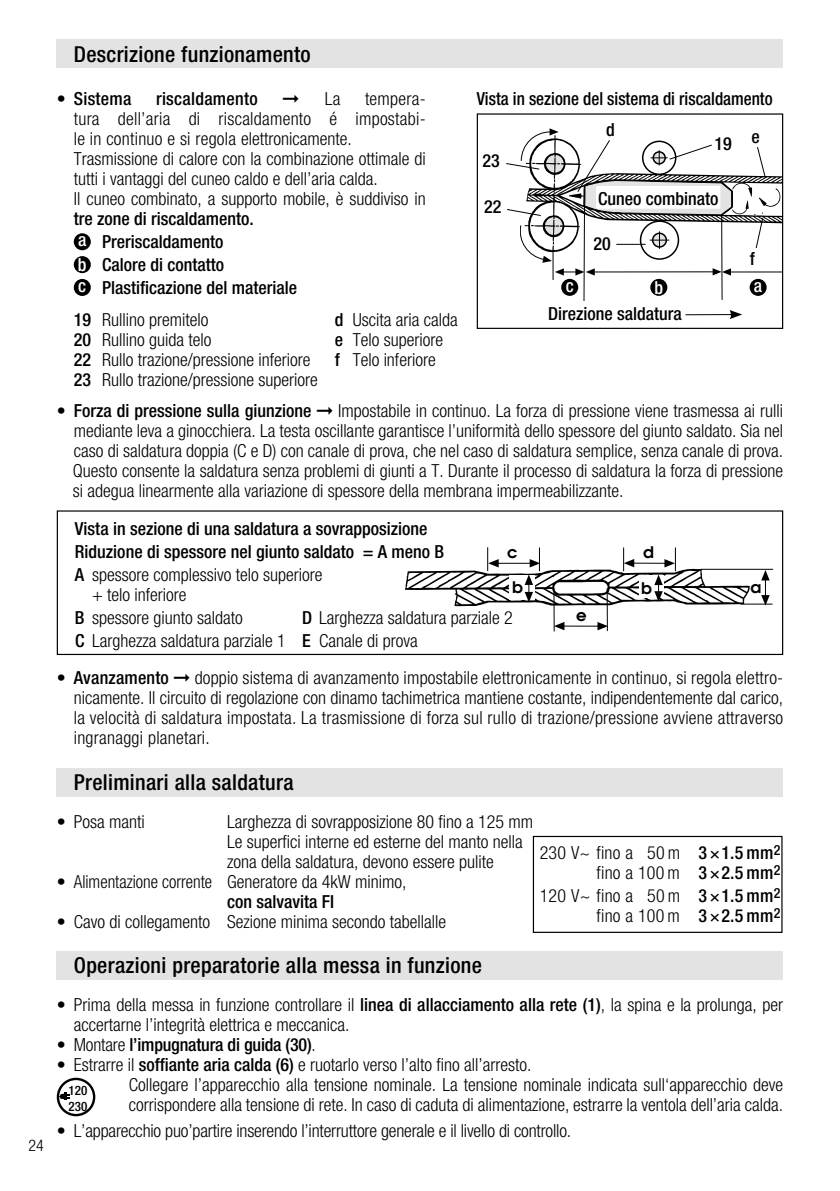
<style>
.page{position:relative;width:840px;height:1191px;background:#fff}
.page>*{position:absolute;margin:0;border:0;box-sizing:border-box;transform-origin:0 0}
.t1{font:500 condensed 22px "Helvetica Neue";letter-spacing:.015em;color:#000}
.t2{font:300 condensed 18px/20px "Helvetica Neue";color:#000}
.t3{font:500 condensed 18px/22.8px "Helvetica Neue";color:#000}
.t4{font:500 condensed 18px "Helvetica Neue";color:#000;scale:.95 1}
.t5{font:500 condensed 18px "Helvetica Neue LTW1 G";color:#000}
.t6{font:500 condensed 18px/25.2px "Helvetica Neue LTW1 G";color:#fff}
.t7{font:600 16px "Avant Garde";color:#000}
.t8{font:300 condensed 16px "Helvetica Neue LTW1 G";color:#000}
.t9{font:500 condensed 13px/16px "Helvetica Neue";color:#000}
.s1{font-weight:300}
.s2{font-weight:500}
.s3{font-family:"Helvetica Neue LTW1 G";font-weight:500;font-size:17.2px}
</style>
<div class="page">
<div style="left:57px;top:510px;width:725px;height:145px;border:1px solid #000"></div>
<hr style="left:563px;top:626px;width:35px;height:1px;background:#000">
<svg style="left:554px;top:622px;width:10px;height:8px"></svg>
<svg style="left:597px;top:622px;width:9px;height:8px"></svg>
<svg style="left:760px;top:570px;width:9px;height:34px"></svg>
<hr style="left:740px;top:604px;width:32px;height:1px;background:#000">
<hr style="left:700px;top:569px;width:72px;height:1px;background:#000">
<svg style="left:405px;top:547px;width:345px;height:59px"></svg>
<hr style="left:606px;top:588px;width:1px;height:43px;background:#000">
<hr style="left:553px;top:588px;width:1px;height:43px;background:#000">
<div style="left:74px;top:233px;width:17px;height:17px;background:#000;border-radius:50%"></div>
<div style="left:74px;top:256px;width:17px;height:17px;background:#000;border-radius:50%"></div>
<div style="left:74px;top:279px;width:17px;height:17px;background:#000;border-radius:50%"></div>
<div style="left:57px;top:40px;width:725px;height:28px;background:#e3e3e3"></div>
<div style="left:57px;top:768px;width:725px;height:29px;background:#e3e3e3"></div>
<div style="left:532px;top:836px;width:250px;height:97px;border:1px solid #000"></div>
<div style="left:57px;top:951px;width:725px;height:28px;background:#e3e3e3"></div>
<svg style="left:60px;top:1092px;width:10px;height:8px"></svg>
<div style="left:57px;top:1077px;width:38px;height:39px;border:2px solid #000;border-radius:50%"></div>
<hr style="left:720px;top:216px;width:2px;height:84px;background:#000">
<hr style="left:583px;top:206px;width:1px;height:95px;background:#000">
<hr style="left:552px;top:247px;width:1px;height:33px;background:#000">
<div style="left:476px;top:113px;width:306px;height:216px;border:1px solid #000"></div>
<div style="left:749px;top:279px;width:17px;height:17px;background:#000;border-radius:50%"></div>
<div style="left:650px;top:279px;width:17px;height:17px;background:#000;border-radius:50%"></div>
<div style="left:561px;top:279px;width:17px;height:17px;background:#000;border-radius:50%"></div>
<svg style="left:506px;top:128px;width:276px;height:147px"></svg>
<div style="left:595px;top:186px;width:125px;height:23px;background:#fff"></div>
<hr style="left:685px;top:314px;width:47px;height:1px;background:#000">
<svg style="left:729px;top:310px;width:12px;height:9px"></svg>
<p class="t8" style="left:28px;top:1140px;width:17px">24</p>
<p class="t1" style="left:74px;top:46px;width:238px">Descrizione funzionamento</p>
<p class="t3" style="left:57px;top:89px;width:76px"><span class="s1">•</span> Sistema</p>
<p class="t3" style="left:156px;top:89px;width:103px">riscaldamento</p>
<p class="t2" style="left:324px;top:90px;width:17px">La</p>
<p class="t2" style="left:74px;top:90px;width:353px;text-indent:291px">tempera&shy;tura dell’aria di riscaldamento é impostabi&shy;le in continuo e si regola elettronicamente.<br>Trasmissione di calore con la combinazione ottimale di tutti i vantaggi del cuneo caldo e dell’aria calda.<br>Il cuneo combinato, a supporto mobile, è suddiviso in</p>
<p class="t3" style="left:102px;top:209px;width:196px;text-indent:-28px">tre zone di riscaldamento.<br>Preriscaldamento<br>Calore di contatto<br>Plastificazione del materiale</p>
<p class="t6" style="left:78px;top:229px;width:10px">a b</p>
<p class="t6" style="left:78px;top:275px;width:9px">c</p>
<p class="t2" style="left:74px;top:311px;width:245px"><span class="s2">19</span> Rullino premitelo<br><span class="s2">20</span> Rullino guida telo<br><span class="s2">22</span> Rullo trazione/pressione inferiore<br><span class="s2">23</span> Rullo trazione/pressione superiore</p>
<p class="t2" style="left:334px;top:311px;width:124px"><span class="s2">d</span> Uscita aria calda <span class="s2">e</span> Telo superiore<br><span class="s2">f</span> Telo inferiore</p>
<p class="t4" style="left:476px;top:92px;width:313px">Vista in sezione del sistema di riscaldamento</p>
<p class="t5" style="left:482px;top:154px;width:19px">23</p>
<p class="t5" style="left:484px;top:200px;width:19px">22</p>
<p class="t5" style="left:605px;top:123px;width:10px">d</p>
<p class="t5" style="left:714px;top:137px;width:19px">19</p>
<p class="t3" style="left:597px;top:189px;width:122px">Cuneo combinato</p>
<p class="t5" style="left:593px;top:238px;width:19px">20</p>
<p class="t5" style="left:751px;top:130px;width:10px">e</p>
<p class="t5" style="left:749px;top:252px;width:7px">f</p>
<p class="t6" style="left:565px;top:275px;width:9px">c</p>
<p class="t6" style="left:654px;top:277px;width:10px">b</p>
<p class="t6" style="left:753px;top:275px;width:10px">a</p>
<p class="t3" style="left:547px;top:304px;width:135px">Direzione saldatura</p>
<p class="t3" style="left:57px;top:401px;width:256px"><span class="s1">•</span> Forza di pressione sulla giunzione</p>
<p class="t2" style="left:73px;top:402px;width:711px;text-align:justify;text-indent:265px">Impostabile in continuo. La forza di pressione viene trasmessa ai rulli mediante leva a ginocchiera. La testa oscillante garantisce l’uniformità dello spessore del giunto saldato. Sia nel caso di saldatura doppia (C e D) con canale di prova, che nel caso di saldatura semplice, senza canale di prova.<br>Questo consente la saldatura senza problemi di giunti a T. Durante il processo di saldatura la forza di pressione si adegua linearmente alla variazione di spessore della membrana impermeabilizzante.</p>
<p class="t3" style="left:75px;top:519px;width:370px">Vista in sezione di una saldatura a sovrapposizione<br>Riduzione di spessore nel giunto saldato = A meno B<br>A <span class="s1">spessore complessivo telo superiore</span></p>
<p class="t2" style="left:75px;top:584px;width:169px;line-height:22.8px;text-indent:17px">+ telo inferiore<br><span class="s2">B</span> spessore giunto saldato</p>
<p class="t7" style="left:507px;top:546px;width:12px">c</p>
<p class="t7" style="left:642px;top:546px;width:12px">d</p>
<p class="t7" style="left:641px;top:581px;width:12px">b</p>
<p class="t7" style="left:750px;top:581px;width:12px">a</p>
<p class="t7" style="left:575px;top:609px;width:12px">e</p>
<p class="t7" style="left:512px;top:581px;width:12px">b</p>
<p class="t2" style="left:75px;top:607px;width:439px;line-height:22.8px;text-indent:227px"><span class="s2">D</span> Larghezza saldatura parziale 2<br><span class="s2">C</span> Larghezza saldatura parziale 1 <span class="s2">E</span> Canale di prova</p>
<p class="t3" style="left:57px;top:667px;width:114px"><span class="s1">•</span> Avanzamento</p>
<p class="t2" style="left:74px;top:668px;width:710px;text-align:justify;text-indent:121px">doppio sistema di avanzamento impostabile elettronicamente in continuo, si regola elettro&shy;nicamente. Il circuito di regolazione con dinamo tachimetrica mantiene costante, indipendentemente dal carico, la velocità di saldatura impostata. La trasmissione di forza sul rullo di trazione/pressione avviene attraverso ingranaggi planetari.</p>
<p class="t1" style="left:74px;top:774px;width:221px">Preliminari alla saldatura</p>
<p class="t2" style="left:57px;top:813px;width:89px">• Posa manti</p>
<p class="t2" style="left:227px;top:813px;width:307px">Larghezza di sovrapposizione 80 fino a 125 mm<br>Le superfici interne ed esterne del manto nella zona della saldatura, devono essere pulite</p>
<p class="t2" style="left:57px;top:873px;width:351px">• Alimentazione corrente Generatore da 4kW minimo,</p>
<p class="t3" style="left:227px;top:892px;width:108px">con salvavita FI</p>
<p class="t2" style="left:57px;top:913px;width:390px">• Cavo di collegamento Sezione minima secondo tabellalle</p>
<p class="t2" style="left:539px;top:844px;width:242px;text-align:right">230 V~ fino a 50 m <span class="s2">3</span><span class="s3">×</span><span class="s2">1.5 mm</span><sup>2 </sup>fino a 100 m <span class="s2">3</span><span class="s3">×</span><span class="s2">2.5 mm</span><sup>2</sup></p>
<p class="t2" style="left:539px;top:887px;width:242px;text-align:right">120 V~ fino a 50 m <span class="s2">3</span><span class="s3">×</span><span class="s2">1.5 mm</span><sup>2 </sup>fino a 100 m <span class="s2">3</span><span class="s3">×</span><span class="s2">2.5 mm</span><sup>2</sup></p>
<p class="t1" style="left:74px;top:957px;width:409px">Operazioni preparatorie alla messa in funzione</p>
<p class="t2" style="left:74px;top:996px;width:710px;text-indent:-17px">• Prima della messa in funzione controllare il <span class="s2">linea di allacciamento alla rete (1)</span>, la spina e la prolunga, per accertarne l’integrità elettrica e meccanica.</p>
<p class="t3" style="left:57px;top:1035px;width:260px"><span class="s1">• Montare</span> l’impugnatura di guida (30)<span class="s1">.</span></p>
<p class="t2" style="left:129px;top:1056px;width:655px;text-indent:-72px">• Estrarre il <span class="s2">soffiante aria calda (6)</span> e ruotarlo verso l’alto fino all’arresto.<br>Collegare l’apparecchio alla tensione nominale. La tensione nominale indicata sull‘apparecchio deve corrispondere alla tensione di rete. In caso di caduta di alimentazione, estrarre la ventola dell’aria calda.</p>
<p class="t2" style="left:57px;top:1122px;width:515px">• L’apparecchio puo’partire inserendo l’interruttore generale e il livello di controllo.</p>
<p class="t9" style="left:69px;top:1083px;width:20px">120<br>230</p>
</div>
